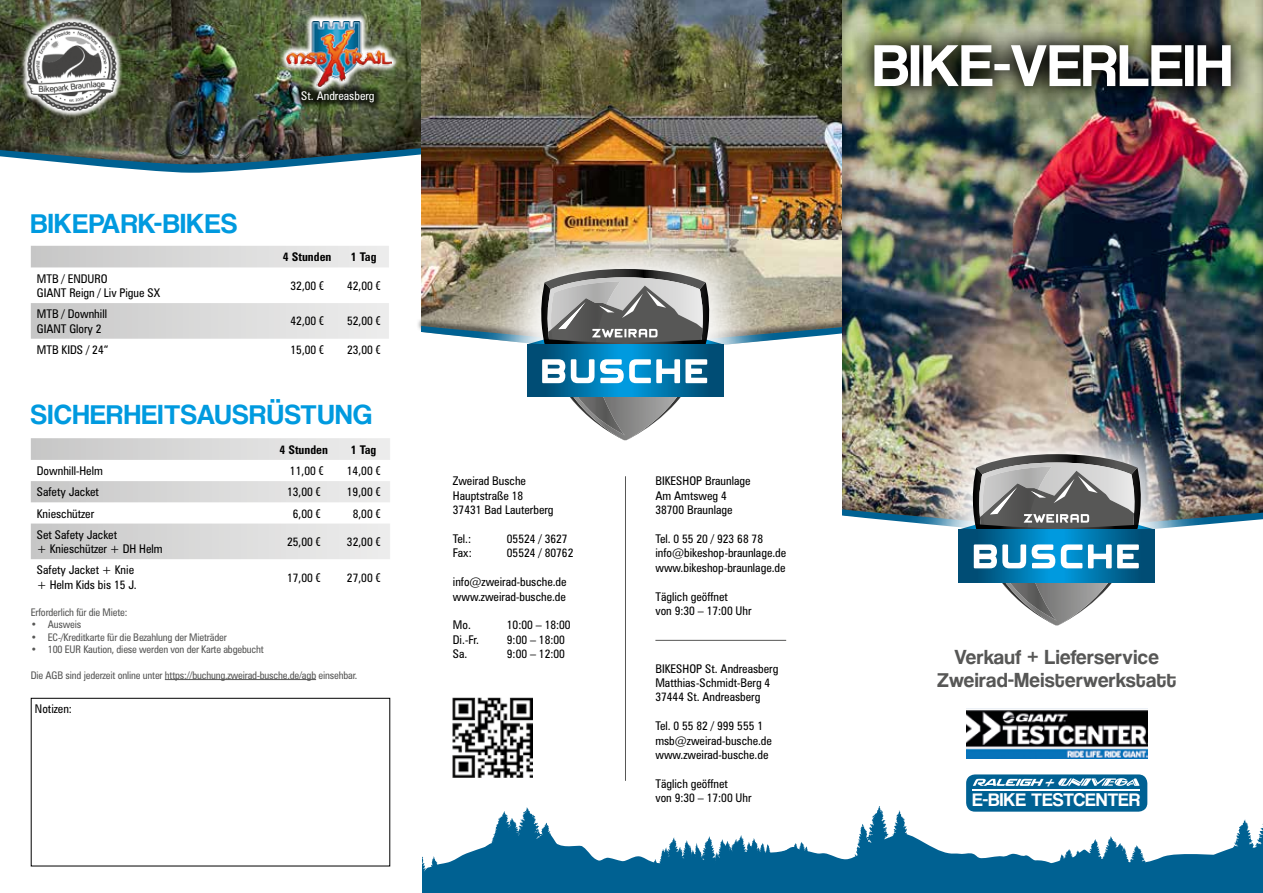
<style>
.page{position:relative;width:1263px;height:893px;background:#fff}
.page>*{position:absolute;margin:0;border:0;box-sizing:border-box;transform-origin:0 0}
.t1{font:61.5px "Coolvetica Rg";letter-spacing:.02em;color:#fff}
.t2{font:28.5px "Coolvetica Rg";letter-spacing:.04em;color:#009adf}
.t3{font:21px/23.4px "Coolvetica Rg";letter-spacing:.025em;color:#575756;text-align:center}
.t4{font:19.05px "Coolvetica Rg";letter-spacing:.025em;color:#fff}
.t5{font:italic 12.6px "Microgramma D Bold Exte";color:#fff}
.t6{font:condensed 12px/14.4px "Zurich BT";color:#000}
.t7{font:700 condensed 12px "Zurich BT";color:#000}
.t8{font:condensed 12px "Zurich BT";color:#fff}
.t9{font:condensed 10.5px "Zurich BT";letter-spacing:-.015em;color:#575756}
.s1{font-family:"Futura BT";font-weight:500}
</style>
<div class="page">
<img style="left:0;top:0;width:421px;height:139px">
<div style="left:0;top:139px;width:426px;height:34px;background:#000;opacity:.5"></div>
<svg style="left:0;top:148px;width:421px;height:25px"></svg>
<img style="left:421px;top:0;width:419px;height:269px">
<div style="left:840px;top:0;width:423px;height:535px;background:#000;opacity:.75"></div>
<img style="left:902px;top:398px;width:309px;height:228px">
<img style="left:842px;top:454px;width:421px;height:171px">
<img style="left:966px;top:710px;width:181px;height:48px">
<img style="left:471px;top:212px;width:309px;height:229px">
<svg style="left:421px;top:269px;width:427px;height:171px"></svg>
<img style="left:453px;top:698px;width:79px;height:79px">
<hr style="left:625px;top:476px;width:1px;height:305px;background:#575756">
<hr style="left:655px;top:640px;width:131px;height:1px;background:#575756">
<svg style="left:31px;top:438px;width:359px;height:121px"></svg>
<svg style="left:31px;top:246px;width:358px;height:93px"></svg>
<img style="left:851px;top:22px;width:403px;height:87px">
<hr style="left:165px;top:679px;width:151px;height:1px;background:#575756">
<svg style="left:30px;top:806px;width:1233px;height:87px"></svg>
<div style="left:0;top:816px;width:422px;height:77px;background:#fff"></div>
<div style="left:293px;top:82px;width:90px;height:29px;background:#000;opacity:.75"></div>
<img style="left:279px;top:13px;width:120px;height:81px">
<img style="left:287px;top:21px;width:104px;height:66px">
<svg style="left:20px;top:15px;width:104px;height:104px"></svg>
<img style="left:20px;top:18px;width:104px;height:98px">
<div style="left:966px;top:774px;width:181px;height:38px;background:#006193;border-radius:9px"></div>
<svg style="left:973px;top:779px;width:70px;height:7px"></svg>
<svg style="left:1058px;top:778px;width:82px;height:8px"></svg>
<hr style="left:972px;top:789px;width:168px;height:1px;background:#fff">
<div style="left:31px;top:698px;width:359px;height:168px;border:1px solid #000"></div>
<h2 class="t2" style="left:31px;top:206px;width:208px">BIKEPARK-BIKES</h2>
<p class="t8" style="left:301px;top:88px;width:75px">St. Andreasberg</p>
<p class="t7" style="left:283px;top:250px;width:50px">4 Stunden</p>
<p class="t7" style="left:351px;top:250px;width:27px">1 Tag</p>
<p class="t6" style="left:37px;top:271px;width:125px">MTB / ENDURO<br>GIANT Reign / Liv Pigue SX</p>
<p class="t6" style="left:290px;top:278px;width:35px">32,00 <span class="s1">€</span></p>
<p class="t6" style="left:347px;top:278px;width:35px">42,00 <span class="s1">€</span></p>
<p class="t6" style="left:37px;top:307px;width:72px">MTB / Downhill<br>GIANT Glory 2</p>
<p class="t6" style="left:290px;top:314px;width:35px">42,00 <span class="s1">€</span></p>
<p class="t6" style="left:347px;top:314px;width:35px">52,00 <span class="s1">€</span></p>
<p class="t6" style="left:37px;top:342px;width:73px">MTB KIDS / 24“</p>
<p class="t6" style="left:290px;top:342px;width:35px">15,00 <span class="s1">€</span></p>
<p class="t6" style="left:347px;top:342px;width:35px">23,00 <span class="s1">€</span></p>
<h2 class="t2" style="left:31px;top:398px;width:343px">SICHERHEITSAUSRÜSTUNG</h2>
<p class="t7" style="left:279px;top:442px;width:50px">4 Stunden</p>
<p class="t7" style="left:351px;top:442px;width:27px">1 Tag</p>
<p class="t6" style="left:37px;top:463px;width:67px">Downhill-Helm</p>
<p class="t6" style="left:290px;top:463px;width:35px">11,00 <span class="s1">€</span></p>
<p class="t6" style="left:347px;top:463px;width:35px">14,00 <span class="s1">€</span></p>
<p class="t6" style="left:37px;top:485px;width:64px">Safety Jacket</p>
<p class="t6" style="left:287px;top:485px;width:35px">13,00 <span class="s1">€</span></p>
<p class="t6" style="left:347px;top:485px;width:35px">19,00 <span class="s1">€</span></p>
<p class="t6" style="left:37px;top:506px;width:59px">Knieschützer</p>
<p class="t6" style="left:293px;top:506px;width:29px">6,00 <span class="s1">€</span></p>
<p class="t6" style="left:353px;top:506px;width:29px">8,00 <span class="s1">€</span></p>
<p class="t6" style="left:37px;top:527px;width:127px">Set Safety Jacket<br>+ Knieschützer + DH Helm</p>
<p class="t6" style="left:287px;top:534px;width:35px">25,00 <span class="s1">€</span></p>
<p class="t6" style="left:347px;top:534px;width:35px">32,00 <span class="s1">€</span></p>
<p class="t6" style="left:37px;top:563px;width:101px">Safety Jacket + Knie + Helm Kids bis 15 J.</p>
<p class="t6" style="left:287px;top:570px;width:35px">17,00 <span class="s1">€</span></p>
<p class="t6" style="left:347px;top:570px;width:35px">27,00 <span class="s1">€</span></p>
<p class="t9" style="left:31px;top:605px;width:98px">Erforderlich für die Miete:</p>
<p class="t9" style="left:31px;top:618px;width:52px">• Ausweis</p>
<p class="t9" style="left:31px;top:631px;width:197px">• EC-/Kreditkarte für die Bezahlung der Mieträder</p>
<p class="t9" style="left:31px;top:643px;width:235px">• 100 EUR Kaution, diese werden von der Karte abgebucht</p>
<p class="t9" style="left:31px;top:668px;width:328px">Die AGB sind jederzeit online unter https://buchung.zweirad-busche.de/agb einsehbar.</p>
<p class="t6" style="left:35px;top:701px;width:38px">Notizen:</p>
<p class="t6" style="left:453px;top:474px;width:102px">Zweirad Busche<br>Hauptstraße 18<br>37431 Bad Lauterberg</p>
<p class="t6" style="left:453px;top:531px;width:20px">Tel.:</p>
<p class="t6" style="left:507px;top:531px;width:62px">05524 / 3627</p>
<p class="t6" style="left:453px;top:546px;width:20px">Fax:</p>
<p class="t6" style="left:507px;top:546px;width:68px">05524 / 80762</p>
<p class="t6" style="left:453px;top:575px;width:115px">info@zweirad-busche.de www.zweirad-busche.de</p>
<p class="t6" style="left:453px;top:618px;width:19px">Mo.</p>
<p class="t6" style="left:507px;top:618px;width:65px">10:00 – 18:00</p>
<p class="t6" style="left:453px;top:632px;width:28px">Di.-Fr.</p>
<p class="t6" style="left:507px;top:632px;width:60px">9:00 – 18:00</p>
<p class="t6" style="left:453px;top:647px;width:16px">Sa.</p>
<p class="t6" style="left:507px;top:647px;width:60px">9:00 – 12:00</p>
<p class="t6" style="left:655px;top:474px;width:97px">BIKESHOP Braunlage<br>Am Amtsweg 4<br>38700 Braunlage</p>
<p class="t6" style="left:655px;top:531px;width:132px">Tel. 0 55 20 / 923 68 78 info@bikeshop-braunlage.de www.bikeshop-braunlage.de</p>
<p class="t6" style="left:655px;top:589px;width:98px">Täglich geöffnet<br>von 9:30 – 17:00 Uhr</p>
<p class="t6" style="left:655px;top:661px;width:124px">BIKESHOP St. Andreasberg<br>Matthias-Schmidt-Berg 4<br>37444 St. Andreasberg</p>
<p class="t6" style="left:655px;top:719px;width:118px">Tel. 0 55 82 / 999 555 1 msb@zweirad-busche.de www.zweirad-busche.de</p>
<p class="t6" style="left:655px;top:776px;width:98px">Täglich geöffnet<br>von 9:30 – 17:00 Uhr</p>
<h1 class="t1" style="left:873px;top:29px;width:360px">BIKE-VERLEIH</h1>
<h3 class="t3" style="left:937px;top:645px;width:240px">Verkauf + Lieferservice<br>Zweirad-Meisterwerkstatt</h3>
<p class="t5" style="left:1042px;top:774px;width:21px">+</p>
<h3 class="t4" style="left:972px;top:788px;width:169px">E-BIKE TESTCENTER</h3>
</div>
